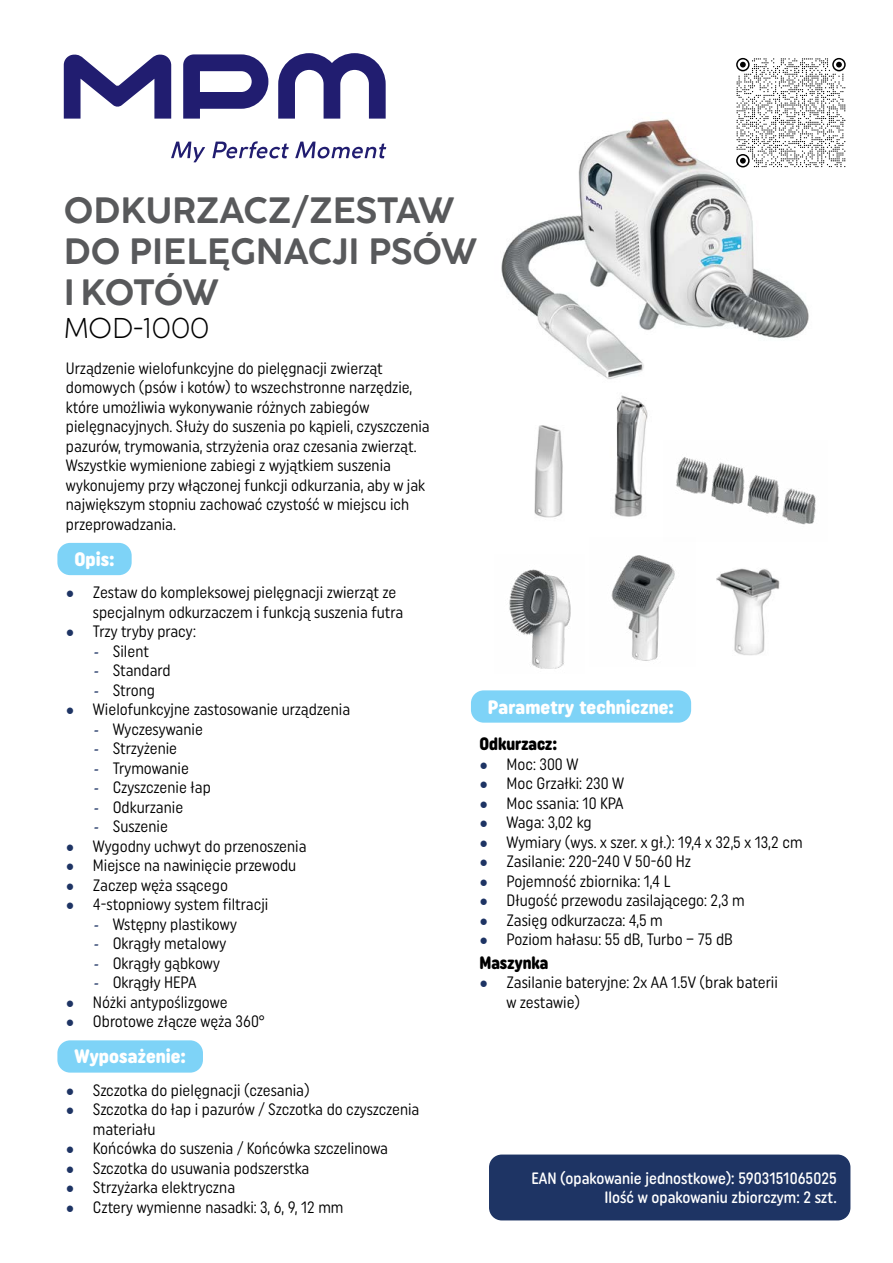
<style>
.page{position:relative;width:893px;height:1263px;background:#fff}
.page>*{position:absolute;margin:0;border:0;box-sizing:border-box;transform-origin:0 0}
.t1{font:700 34.5px/41.4px "Coco Gothic Pro Alt";color:#58595b}
.t2{font:300 27px "Coco Gothic Pro Alt";color:#000}
.t3{font:900 19.5px "Uniform Rnd Cond";letter-spacing:.005em;color:#fff}
.t4{font:900 18px "Uniform Rnd Cond";color:#000;scale:.95 1}
.t5{font:16.5px/19.5px "Uniform Rnd Cond";color:#000;scale:.95 1}
.t6{font:500 16.5px/19.5px "Uniform Rnd Cond";color:#fff;text-align:right;scale:.95 1}
.s1{font-family:"Arial";font-size:15px;color:#1e3464}
.s2{font-family:"Myriad Pro";font-weight:600;font-style:italic;font-size:15px;color:#1e3464}
</style>
<div class="page">
<svg style="left:278px;top:53px;width:108px;height:66px"></svg>
<svg style="left:183px;top:54px;width:85px;height:65px"></svg>
<svg style="left:64px;top:54px;width:107px;height:65px"></svg>
<svg style="left:171px;top:142px;width:34px;height:20px"></svg>
<svg style="left:212px;top:141px;width:77px;height:17px"></svg>
<svg style="left:295px;top:142px;width:91px;height:16px"></svg>
<img style="left:501px;top:119px;width:308px;height:260px">
<div style="left:731px;top:53px;width:119px;height:119px;background:#fff"></div>
<svg style="left:736px;top:58px;width:110px;height:109px"></svg>
<img style="left:676px;top:457px;width:140px;height:68px">
<img style="left:611px;top:555px;width:64px;height:106px">
<img style="left:716px;top:568px;width:64px;height:87px">
<img style="left:614px;top:395px;width:34px;height:122px">
<img style="left:509px;top:569px;width:62px;height:100px">
<img style="left:534px;top:425px;width:29px;height:93px">
<div style="left:57px;top:543px;width:75px;height:32px;background:#7ed3f7;border-radius:13px"></div>
<div style="left:57px;top:1040px;width:146px;height:32px;background:#7ed3f7;border-radius:13px"></div>
<div style="left:471px;top:690px;width:220px;height:33px;background:#7ed3f7;border-radius:13px"></div>
<div style="left:489px;top:1154px;width:361px;height:66px;background:#1e3464;border-radius:13px"></div>
<h1 class="t1" style="left:64px;top:189px;width:415px">ODKURZACZ/ZESTAW<br>DO PIELĘGNACJI PSÓW<br>I KOTÓW</h1>
<h2 class="t2" style="left:64px;top:309px;width:147px">MOD-1000</h2>
<p class="t5" style="left:66px;top:358px;width:385px">Urządzenie wielofunkcyjne do pielęgnacji zwierząt domowych (psów i kotów) to wszechstronne narzędzie, które umożliwia wykonywanie różnych zabiegów pielęgnacyjnych. Służy do suszenia po kąpieli, czyszczenia pazurów, trymowania, strzyżenia oraz czesania zwierząt.<br>Wszystkie wymienione zabiegi z wyjątkiem suszenia wykonujemy przy włączonej funkcji odkurzania, aby w jak największym stopniu zachować czystość w miejscu ich przeprowadzania.</p>
<p class="t3" style="left:74px;top:547px;width:42px">Opis:</p>
<p class="t5" style="left:93px;top:582px;width:328px;text-indent:-27px"><span class="s1">●</span> Zestaw do kompleksowej pielęgnacji zwierząt ze specjalnym odkurzaczem i funkcją suszenia futra</p>
<p class="t5" style="left:66px;top:621px;width:138px"><span class="s1">●</span> Trzy tryby pracy:</p>
<p class="t5" style="left:94px;top:641px;width:59px"><span class="s2">-</span> Silent</p>
<p class="t5" style="left:94px;top:660px;width:82px"><span class="s2">-</span> Standard</p>
<p class="t5" style="left:94px;top:680px;width:66px"><span class="s2">-</span> Strong</p>
<p class="t5" style="left:66px;top:699px;width:301px"><span class="s1">●</span> Wielofunkcyjne zastosowanie urządzenia</p>
<p class="t5" style="left:94px;top:719px;width:116px"><span class="s2">-</span> Wyczesywanie</p>
<p class="t5" style="left:94px;top:738px;width:89px"><span class="s2">-</span> Strzyżenie</p>
<p class="t5" style="left:94px;top:758px;width:101px"><span class="s2">-</span> Trymowanie</p>
<p class="t5" style="left:94px;top:777px;width:124px"><span class="s2">-</span> Czyszczenie łap</p>
<p class="t5" style="left:94px;top:797px;width:95px"><span class="s2">-</span> Odkurzanie</p>
<p class="t5" style="left:94px;top:816px;width:79px"><span class="s2">-</span> Suszenie</p>
<p class="t5" style="left:66px;top:836px;width:255px"><span class="s1">●</span> Wygodny uchwyt do przenoszenia</p>
<p class="t5" style="left:66px;top:855px;width:244px"><span class="s1">●</span> Miejsce na nawinięcie przewodu</p>
<p class="t5" style="left:66px;top:875px;width:172px"><span class="s1">●</span> Zaczep węża ssącego</p>
<p class="t5" style="left:66px;top:894px;width:215px"><span class="s1">●</span> 4-stopniowy system filtracji</p>
<p class="t5" style="left:94px;top:914px;width:152px"><span class="s2">-</span> Wstępny plastikowy</p>
<p class="t5" style="left:94px;top:933px;width:141px"><span class="s2">-</span> Okrągły metalowy</p>
<p class="t5" style="left:94px;top:953px;width:134px"><span class="s2">-</span> Okrągły gąbkowy</p>
<p class="t5" style="left:94px;top:972px;width:109px"><span class="s2">-</span> Okrągły HEPA</p>
<p class="t5" style="left:66px;top:992px;width:172px"><span class="s1">●</span> Nóżki antypoślizgowe</p>
<p class="t5" style="left:66px;top:1011px;width:211px"><span class="s1">●</span> Obrotowe złącze węża 360°</p>
<p class="t3" style="left:74px;top:1045px;width:113px">Wyposażenie:</p>
<p class="t5" style="left:66px;top:1080px;width:258px"><span class="s1">●</span> Szczotka do pielęgnacji (czesania)</p>
<p class="t5" style="left:93px;top:1099px;width:345px;text-indent:-27px"><span class="s1">●</span> Szczotka do łap i pazurów / Szczotka do czyszczenia materiału</p>
<p class="t5" style="left:66px;top:1138px;width:341px"><span class="s1">●</span> Końcówka do suszenia / Końcówka szczelinowa</p>
<p class="t5" style="left:66px;top:1158px;width:258px"><span class="s1">●</span> Szczotka do usuwania podszerstka</p>
<p class="t5" style="left:66px;top:1177px;width:180px"><span class="s1">●</span> Strzyżarka elektryczna</p>
<p class="t5" style="left:66px;top:1197px;width:294px"><span class="s1">●</span> Cztery wymienne nasadki: 3, 6, 9, 12 mm</p>
<p class="t3" style="left:488px;top:695px;width:188px">Parametry techniczne:</p>
<p class="t4" style="left:479px;top:733px;width:84px">Odkurzacz:</p>
<p class="t5" style="left:479px;top:754px;width:106px"><span class="s1">●</span> Moc: 300 W</p>
<p class="t5" style="left:479px;top:773px;width:154px"><span class="s1">●</span> Moc Grzałki: 230 W</p>
<p class="t5" style="left:479px;top:793px;width:153px"><span class="s1">●</span> Moc ssania: 10 KPA</p>
<p class="t5" style="left:479px;top:812px;width:120px"><span class="s1">●</span> Waga: 3,02 kg</p>
<p class="t5" style="left:479px;top:832px;width:342px"><span class="s1">●</span> Wymiary (wys. x szer. x gł.): 19,4 x 32,5 x 13,2 cm</p>
<p class="t5" style="left:479px;top:851px;width:224px"><span class="s1">●</span> Zasilanie: 220-240 V 50-60 Hz</p>
<p class="t5" style="left:479px;top:871px;width:203px"><span class="s1">●</span> Pojemność zbiornika: 1,4 L</p>
<p class="t5" style="left:479px;top:890px;width:281px"><span class="s1">●</span> Długość przewodu zasilającego: 2,3 m</p>
<p class="t5" style="left:479px;top:910px;width:195px"><span class="s1">●</span> Zasięg odkurzacza: 4,5 m</p>
<p class="t5" style="left:479px;top:929px;width:268px"><span class="s1">●</span> Poziom hałasu: 55 dB, Turbo – 75 dB</p>
<p class="t4" style="left:479px;top:952px;width:74px">Maszynka</p>
<p class="t5" style="left:506px;top:972px;width:287px;text-indent:-27px"><span class="s1">●</span> Zasilanie bateryjne: 2x AA 1.5V (brak baterii w zestawie)</p>
<p class="t6" style="left:531px;top:1168px;width:323px">EAN (opakowanie jednostkowe): 5903151065025<br>Ilość w opakowaniu zbiorczym: 2 szt.</p>
</div>
